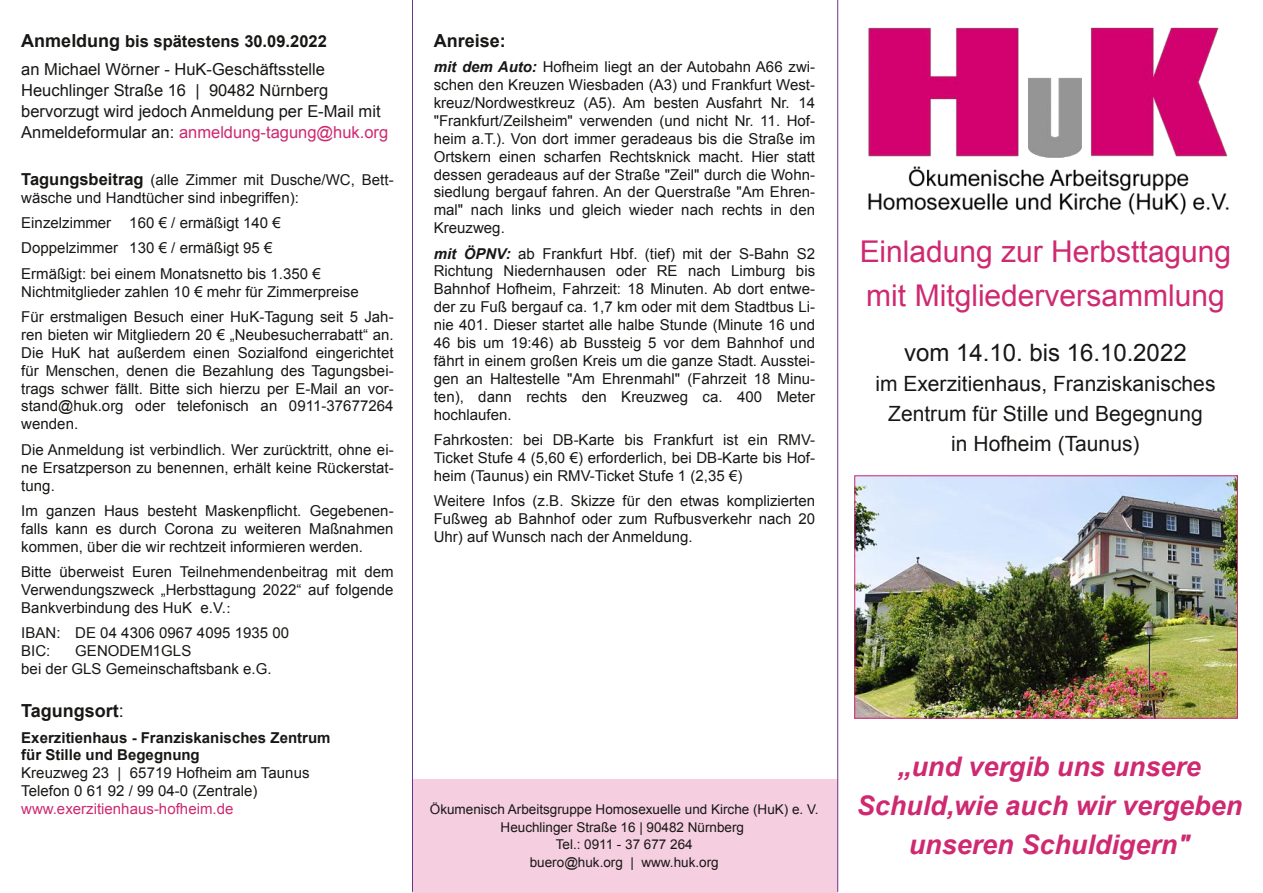
<style>
.page{position:relative;width:1263px;height:893px;background:#fff}
.page>*{position:absolute;margin:0;border:0;box-sizing:border-box;transform-origin:0 0}
.t1{font:30px/43.5px "Arial";color:#ce2971}
.t2{font:italic 700 27px/39px "Arial";color:#ce2971;text-align:center}
.t3{font:24px "Arial";color:#181715}
.t4{font:21px/30px "Arial";color:#181715;text-align:center}
.t5{font:700 18px "Arial";color:#181715}
.t6{font:16.5px/21px "Arial";color:#181715}
.t7{font:15px/17.9px "Arial";letter-spacing:.005em;color:#181715;text-align:justify}
.t8{font:700 15px/17.9px "Arial";color:#181715}
.t9{font:15px "Arial";letter-spacing:.005em;color:#ce2971}
.t10{font:13.5px/17.9px "Arial";color:#181715;text-align:center}
.s1{font-weight:700;font-size:18px}
.s2{font-weight:700}
.s3{color:#ce2971}
.s4{font-weight:700;font-size:16.5px}
.s5{font-family:"Agfa Rotis Sans Serif"}
.s6{font-weight:700;font-style:italic}
.s7{font-weight:400}
</style>
<div class="page">
<div style="left:412px;top:779px;width:426px;height:114px;background:#f5cedf"></div>
<hr style="left:412px;top:0;width:1px;height:892px;background:#6d338b">
<hr style="left:837px;top:0;width:1px;height:892px;background:#6d338b">
<img style="left:856px;top:477px;width:380px;height:240px">
<div style="left:854px;top:475px;width:384px;height:244px;border:1px solid #ce2971"></div>
<img style="left:868px;top:27px;width:361px;height:187px">
<p class="t6" style="left:21px;top:27px;width:307px;line-height:28.5px"><span class="s1">Anmeldung</span> <span class="s2">bis spätestens 30.09.2022 </span>an Michael Wörner - HuK-Geschäftsstelle</p>
<p class="t6" style="left:21px;top:80px;width:369px">Heuchlinger Straße 16 | 90482 Nürnberg bervorzugt wird jedoch Anmeldung per E-Mail mit<br>Anmeldeformular an: <span class="s3">anmeldung-tagung@huk.org</span></p>
<p class="t7" style="left:21px;top:171px;width:374px"><span class="s4">Tagungsbeitrag</span> (alle Zimmer mit Dusche/WC, Bett&shy;wäsche und Handtücher sind inbegriffen):</p>
<p class="t7" style="left:21px;top:210px;width:301px;line-height:25.3px;text-align:left">Einzelzimmer 160 € / ermäßigt 140 €<br>Doppelzimmer 130 € / ermäßigt 95 €<br>Ermäßigt: bei einem Monatsnetto bis 1.350 €</p>
<p class="t7" style="left:21px;top:279px;width:374px;line-height:25.3px">Nichtmitglieder zahlen 10 € mehr für Zimmerpreise<br>Für erstmaligen Besuch einer HuK-Tagung seit 5 Jah-</p>
<p class="t7" style="left:21px;top:326px;width:374px">ren bieten wir Mitgliedern 20 € „Neubesucherrabatt“ an.<br>Die HuK hat außerdem einen Sozialfond eingerichtet für Menschen, denen die Bezahlung des Tagungsbei&shy;trags schwer fällt. Bitte sich hierzu per E-Mail an vor&shy;stand@huk.org oder telefonisch an 0911-37677264 wenden.</p>
<p class="t7" style="left:21px;top:441px;width:374px">Die Anmeldung ist verbindlich. Wer zurücktritt, ohne ei&shy;ne Ersatzperson zu benennen, erhält keine Rückerstat&shy;tung.</p>
<p class="t7" style="left:21px;top:502px;width:374px">Im ganzen Haus besteht Maskenpflicht. Gegebenen&shy;falls kann es durch Corona zu weiteren Maßnahmen kommen, über die wir rechtzeit informieren werden.</p>
<p class="t7" style="left:21px;top:563px;width:374px">Bitte überweist Euren Teilnehmendenbeitrag mit dem Verwendungszweck „Herbsttagung 2022“ auf folgende Bankverbindung des HuK e.V.<span class="s5">:</span></p>
<p class="t7" style="left:21px;top:624px;width:269px">IBAN: DE 04 4306 0967 4095 1935 00<br>BIC:</p>
<p class="t5" style="left:434px;top:31px;width:74px">Anreise:</p>
<p class="t7" style="left:434px;top:58px;width:383px"><span class="s6">mit dem Auto:</span> Hofheim liegt an der Autobahn A66 zwi&shy;schen den Kreuzen Wiesbaden (A3) und Frankfurt West&shy;kreuz/Nordwestkreuz (A5). Am besten Ausfahrt Nr. 14 "Frankfurt/Zeilsheim" verwenden (und nicht Nr. 11. Hof&shy;heim a.T.). Von dort immer geradeaus bis die Straße im Ortskern einen scharfen Rechtsknick macht. Hier statt dessen geradeaus auf der Straße "Zeil" durch die Wohn&shy;siedlung bergauf fahren. An der Querstraße "Am Ehren&shy;mal" nach links und gleich wieder nach rechts in den Kreuzweg.</p>
<p class="t7" style="left:434px;top:244px;width:383px"><span class="s6">mit ÖPNV:</span> ab Frankfurt Hbf. (tief) mit der S-Bahn S2<br>Richtung Niedernhausen oder RE nach Limburg bis Bahnhof Hofheim, Fahrzeit: 18 Minuten. Ab dort entwe&shy;der zu Fuß bergauf ca. 1,7 km oder mit dem Stadtbus Li&shy;nie 401. Dieser startet alle halbe Stunde (Minute 16 und 46 bis um 19:46) ab Bussteig 5 vor dem Bahnhof und fährt in einem großen Kreis um die ganze Stadt. Ausstei&shy;gen an Haltestelle "Am Ehrenmahl" (Fahrzeit 18 Minu&shy;ten), dann rechts den Kreuzweg ca. 400 Meter hochlaufen.</p>
<p class="t7" style="left:434px;top:431px;width:383px">Fahrkosten: bei DB-Karte bis Frankfurt ist ein RMV-Ticket Stufe 4 (5,60 €) erforderlich, bei DB-Karte bis Hof&shy;heim (Taunus) ein RMV-Ticket Stufe 1 (2,35 €)</p>
<p class="t7" style="left:434px;top:492px;width:383px">Weitere Infos (z.B. Skizze für den etwas komplizierten Fußweg ab Bahnhof oder zum Rufbusverkehr nach 20<br>Uhr) auf Wunsch nach der Anmeldung.</p>
<p class="t7" style="left:21px;top:642px;width:252px;text-indent:54px">GENODEM1GLS<br>bei der GLS Gemeinschaftsbank e.G.</p>
<p class="t5" style="left:21px;top:701px;width:104px">Tagungsort<span class="s7">:</span></p>
<p class="t8" style="left:21px;top:728px;width:311px">Exerzitienhaus - Franziskanisches Zentrum für Stille und Begegnung</p>
<p class="t7" style="left:21px;top:764px;width:290px">Kreuzweg 23 | 65719 Hofheim am Taunus<br>Telefon 0 61 92 / 99 04-0 (Zentrale)</p>
<p class="t9" style="left:21px;top:800px;width:214px">www.exerzitienhaus-hofheim.de</p>
<p class="t10" style="left:430px;top:800px;width:390px">Ökumenisch Arbeitsgruppe Homosexuelle und Kirche (HuK) e. V.<br>Heuchlinger Straße 16 | 90482 Nürnberg<br>Tel.: 0911 - 37 677 264<br>buero@huk.org | www.huk.org</p>
<h1 class="t1" style="left:860px;top:230px;width:373px">Einladung zur Herbsttagung mit Mitgliederversammlung</h1>
<h3 class="t3" style="left:904px;top:339px;width:284px">vom 14.10. bis 16.10.2022</h3>
<h3 class="t4" style="left:875px;top:369px;width:342px">im Exerzitienhaus, Franziskanisches<br>Zentrum für Stille und Begegnung<br>in Hofheim (Taunus)</h3>
<h2 class="t2" style="left:857px;top:747px;width:387px">„und vergib uns unsere<br>Schuld,wie auch wir vergeben unseren Schuldigern"</h2>
</div>
